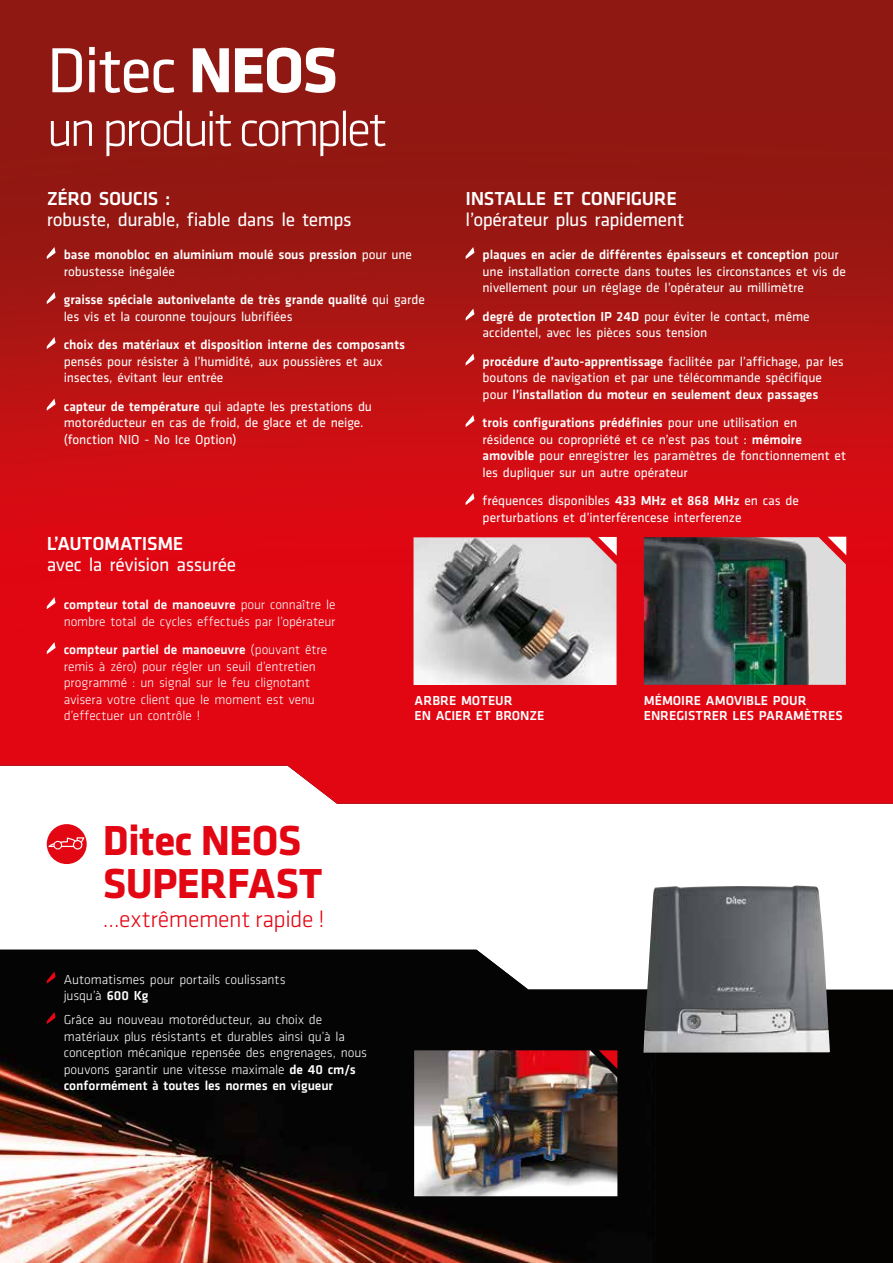
<style>
.page{position:relative;width:893px;height:1263px;background:#fff}
.page>*{position:absolute;margin:0;border:0;box-sizing:border-box;transform-origin:0 0}
.t1{font:66px "Klavika";letter-spacing:-.03em;color:#fff}
.t2{font:300 51px "Klavika";letter-spacing:-.07em;color:#fff}
.t3{font:700 43.5px/43.5px "Klavika";letter-spacing:-.015em;color:#e30613}
.t4{font:300 24px "Klavika";letter-spacing:-.015em;color:#e30613}
.t5{font:19.5px "Klavika";letter-spacing:-.025em;color:#fff}
.t6{font:500 19.5px "Klavika";letter-spacing:-.02em;color:#fff}
.t7{font:13.5px/16.5px "Klavika";letter-spacing:-.005em;color:#fff}
.t8{font:300 13.5px/16.5px "Klavika";letter-spacing:-.01em;color:#fff}
.t9{font:500 13.5px/15px "Klavika";letter-spacing:-.005em;color:#fff}
.s1{font-weight:700}
.s2{font-weight:400}
.s3{font-weight:500}
</style>
<div class="page">
<img style="left:83px;top:950px;width:561px;height:70px">
<svg style="left:83px;top:1020px;width:810px;height:243px;background:#281713"></svg>
<img style="left:0;top:824px;width:83px;height:439px">
<img style="left:0;top:0;width:893px;height:804px">
<img style="left:644px;top:885px;width:186px;height:168px">
<svg style="left:616px;top:537px;width:1px;height:19px"></svg>
<div style="left:47px;top:824px;width:40px;height:40px;background:#e30613;border-radius:50%"></div>
<svg style="left:48px;top:837px;width:36px;height:12px"></svg>
<img style="left:414px;top:537px;width:202px;height:148px">
<img style="left:644px;top:537px;width:202px;height:148px">
<svg style="left:47px;top:597px;width:9px;height:12px"></svg>
<svg style="left:47px;top:642px;width:9px;height:12px"></svg>
<svg style="left:47px;top:971px;width:9px;height:12px"></svg>
<svg style="left:47px;top:1012px;width:9px;height:12px"></svg>
<svg style="left:466px;top:247px;width:8px;height:12px"></svg>
<svg style="left:466px;top:309px;width:8px;height:12px"></svg>
<svg style="left:466px;top:354px;width:8px;height:12px"></svg>
<svg style="left:466px;top:415px;width:8px;height:12px"></svg>
<svg style="left:466px;top:493px;width:8px;height:12px"></svg>
<svg style="left:47px;top:247px;width:9px;height:12px"></svg>
<svg style="left:47px;top:292px;width:9px;height:12px"></svg>
<svg style="left:47px;top:337px;width:9px;height:12px"></svg>
<svg style="left:47px;top:399px;width:9px;height:12px"></svg>
<img style="left:414px;top:1050px;width:203px;height:146px">
<svg style="left:599px;top:1050px;width:18px;height:19px"></svg>
<h1 class="t1" style="left:47px;top:34px;width:293px">Ditec <span class="s1">NEOS</span></h1>
<h2 class="t2" style="left:47px;top:101px;width:342px">un produit complet</h2>
<h3 class="t6" style="left:47px;top:188px;width:125px">ZÉRO SOUCIS :</h3>
<h3 class="t5" style="left:47px;top:209px;width:306px">robuste, durable, fiable dans le temps</h3>
<p class="t9" style="left:64px;top:247px;width:350px;line-height:16.5px">base monobloc en aluminium moulé sous pression <span class="s2">pour une robustesse inégalée</span></p>
<p class="t9" style="left:64px;top:292px;width:363px;line-height:16.5px">graisse spéciale autonivelante de très grande qualité <span class="s2">qui garde les vis et la couronne toujours lubrifiées</span></p>
<p class="t9" style="left:64px;top:337px;width:343px">choix des matériaux et disposition interne des composants</p>
<p class="t7" style="left:64px;top:353px;width:320px">pensés pour résister à l’humidité, aux poussières et aux insectes, évitant leur entrée</p>
<p class="t7" style="left:64px;top:398px;width:310px"><span class="s3">capteur de température</span> qui adapte les prestations du motoréducteur en cas de froid, de glace et de neige. (fonction NIO - No Ice Option)</p>
<h3 class="t6" style="left:47px;top:532px;width:138px">L’AUTOMATISME</h3>
<h3 class="t5" style="left:47px;top:553px;width:191px">avec la révision assurée</h3>
<h3 class="t6" style="left:466px;top:188px;width:213px">INSTALLE ET CONFIGURE</h3>
<h3 class="t5" style="left:466px;top:209px;width:220px">l’opérateur plus rapidement</h3>
<p class="t7" style="left:483px;top:247px;width:365px"><span class="s3">plaques en acier de différentes épaisseurs et conception</span> pour une installation correcte dans toutes les circonstances et vis de nivellement pour un réglage de l’opérateur au millimètre</p>
<p class="t7" style="left:483px;top:308px;width:329px"><span class="s3">degré de protection IP 24D</span> pour éviter le contact, même accidentel, avec les pièces sous tension</p>
<p class="t7" style="left:483px;top:353px;width:363px"><span class="s3">procédure d’auto-apprentissage</span> facilitée par l’affichage, par les boutons de navigation et par une télécommande spécifique pour <span class="s3">l’installation du moteur en seulement deux passages</span></p>
<p class="t7" style="left:483px;top:415px;width:365px"><span class="s3">trois configurations prédéfinies</span> pour une utilisation en résidence ou copropriété et ce n’est pas tout : <span class="s3">mémoire amovible</span> pour enregistrer les paramètres de fonctionnement et les dupliquer sur un autre opérateur</p>
<p class="t7" style="left:483px;top:493px;width:318px">fréquences disponibles <span class="s3">433 MHz et 868 MHz</span> en cas de perturbations et d’interférencese interferenze</p>
<p class="t8" style="left:64px;top:597px;width:273px"><span class="s3">compteur total de manoeuvre</span> pour connaître le nombre total de cycles effectués par l’opérateur</p>
<p class="t8" style="left:64px;top:642px;width:265px"><span class="s3">compteur partiel de manoeuvre</span> (pouvant être remis à zéro) pour régler un seuil d’entretien programmé : un signal sur le feu clignotant avisera votre client que le moment est venu d’effectuer un contrôle !</p>
<h3 class="t3" style="left:103px;top:819px;width:221px">Ditec NEOS<br>SUPERFAST</h3>
<h3 class="t4" style="left:103px;top:906px;width:223px">…extrêmement rapide !</h3>
<p class="t8" style="left:64px;top:971px;width:223px">Automatismes pour portails coulissants jusqu’à <span class="s3">600 Kg</span></p>
<p class="t8" style="left:64px;top:1011px;width:305px">Grâce au nouveau motoréducteur, au choix de matériaux plus résistants et durables ainsi qu’à la conception mécanique repensée des engrenages, nous pouvons garantir une vitesse maximale <span class="s3">de 40 cm/s conformément à toutes les normes en vigueur</span></p>
<p class="t9" style="left:415px;top:693px;width:131px">ARBRE MOTEUR<br>EN ACIER ET BRONZE</p>
<p class="t9" style="left:644px;top:693px;width:200px">MÉMOIRE AMOVIBLE POUR<br>ENREGISTRER LES PARAMÈTRES</p>
</div>
